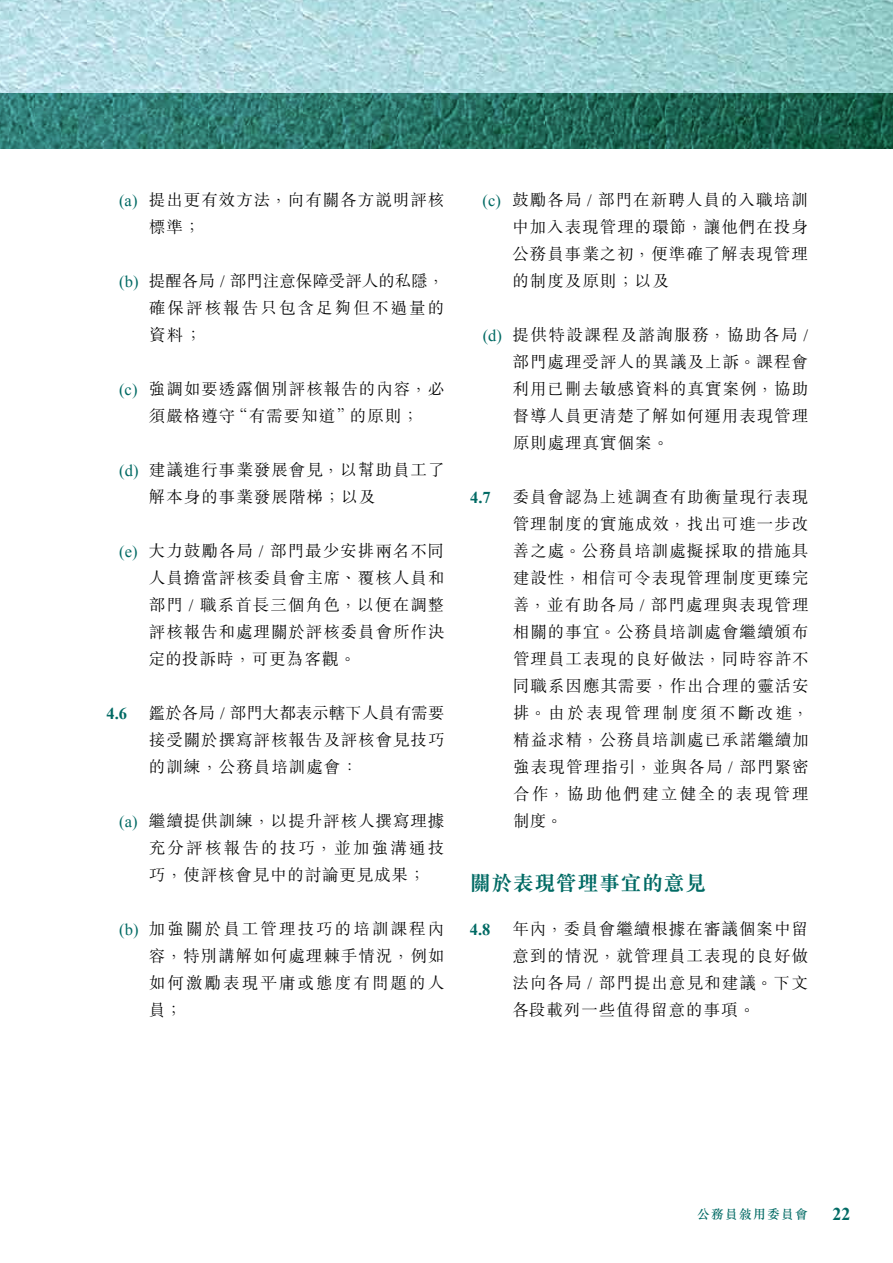
<style>
.page{position:relative;width:893px;height:1263px;background:#fff}
.page>*{position:absolute;margin:0;border:0;box-sizing:border-box;transform-origin:0 0}
.t1{font:700 21px "M Sung HK";letter-spacing:.025em;color:#006a64}
.t2{font:700 18px "Times New Roman";color:#006a64}
.t3{font:300 16.5px/27px "M Sung HK";letter-spacing:.06em;color:#000;text-align:justify}
.t4{font:700 16.5px "Times New Roman";color:#006a64}
.t5{font:500 12.75px "M Sung HK";letter-spacing:.1em;color:#006a64}
.s1{font-family:"Times New Roman";font-weight:400;color:#006a64}
.s2{font-family:"Times New Roman";font-weight:400}
</style>
<div class="page">
<img style="left:0;top:0;width:893px;height:94px">
<img style="left:0;top:94px;width:893px;height:55px">
<p class="t3" style="left:149px;top:185px;width:297px;text-indent:-30px"><span class="s1">(a)</span> 提出更有效方法，向有關各方說明評核標準；</p>
<p class="t3" style="left:149px;top:266px;width:297px;text-indent:-30px"><span class="s1">(b)</span> 提醒各局 <span class="s2">/</span> 部門注意保障受評人的私隱，確保評核報告只包含足夠但不過量的資料；</p>
<p class="t3" style="left:119px;top:374px;width:327px;text-align:center"><span class="s1">(c)</span> 強調如要透露個別評核報告的內容，必須嚴格遵守“有需要知道”的原則；</p>
<p class="t3" style="left:149px;top:455px;width:297px;text-indent:-30px"><span class="s1">(d)</span> 建議進行事業發展會見，以幫助員工了解本身的事業發展階梯；以及</p>
<p class="t3" style="left:149px;top:536px;width:297px;text-indent:-30px"><span class="s1">(e)</span> 大力鼓勵各局 <span class="s2">/</span> 部門最少安排兩名不同人員擔當評核委員會主席、覆核人員和部門 <span class="s2">/</span> 職系首長三個角色，以便在調整評核報告和處理關於評核委員會所作決定的投訴時，可更為客觀。</p>
<p class="t4" style="left:106px;top:702px;width:22px">4.6</p>
<p class="t3" style="left:149px;top:698px;width:297px">鑑於各局 <span class="s2">/</span> 部門大都表示轄下人員有需要接受關於撰寫評核報告及評核會見技巧的訓練，公務員培訓處會：</p>
<p class="t3" style="left:149px;top:806px;width:297px;text-indent:-30px"><span class="s1">(a)</span> 繼續提供訓練，以提升評核人撰寫理據充分評核報告的技巧，並加強溝通技巧，使評核會見中的討論更見成果；</p>
<p class="t3" style="left:149px;top:914px;width:297px;text-indent:-30px"><span class="s1">(b)</span> 加強關於員工管理技巧的培訓課程內容，特別講解如何處理棘手情況，例如如何激勵表現平庸或態度有問題的人員；</p>
<p class="t3" style="left:512px;top:185px;width:297px;text-indent:-30px"><span class="s1">(c)</span> 鼓勵各局 <span class="s2">/</span> 部門在新聘人員的入職培訓中加入表現管理的環節，讓他們在投身公務員事業之初，便準確了解表現管理的制度及原則；以及</p>
<p class="t3" style="left:512px;top:320px;width:297px;text-indent:-30px"><span class="s1">(d)</span> 提供特設課程及諮詢服務，協助各局 <span class="s2">/</span>部門處理受評人的異議及上訴。課程會利用已刪去敏感資料的真實案例，協助督導人員更清楚了解如何運用表現管理原則處理真實個案。</p>
<p class="t4" style="left:470px;top:486px;width:22px">4.7</p>
<p class="t3" style="left:513px;top:482px;width:298px">委員會認為上述調查有助衡量現行表現管理制度的實施成效，找出可進一步改善之處。公務員培訓處擬採取的措施具建設性，相信可令表現管理制度更臻完善，並有助各局 <span class="s2">/</span> 部門處理與表現管理相關的事宜。公務員培訓處會繼續頒布管理員工表現的良好做法，同時容許不同職系因應其需要，作出合理的靈活安排。由於表現管理制度須不斷改進，精益求精，公務員培訓處已承諾繼續加強表現管理指引，並與各局 <span class="s2">/</span> 部門緊密合作，協助他們建立健全的表現管理制度。</p>
<p class="t1" style="left:470px;top:872px;width:238px">關於表現管理事宜的意見</p>
<p class="t4" style="left:470px;top:918px;width:22px">4.8</p>
<p class="t3" style="left:512px;top:914px;width:297px">年內，委員會繼續根據在審議個案中留意到的情況，就管理員工表現的良好做法向各局 <span class="s2">/</span> 部門提出意見和建議。下文各段載列一些值得留意的事項。</p>
<p class="t5" style="left:697px;top:1206px;width:112px">公務員敍用委員會</p>
<p class="t2" style="left:832px;top:1202px;width:19px">22</p>
</div>
